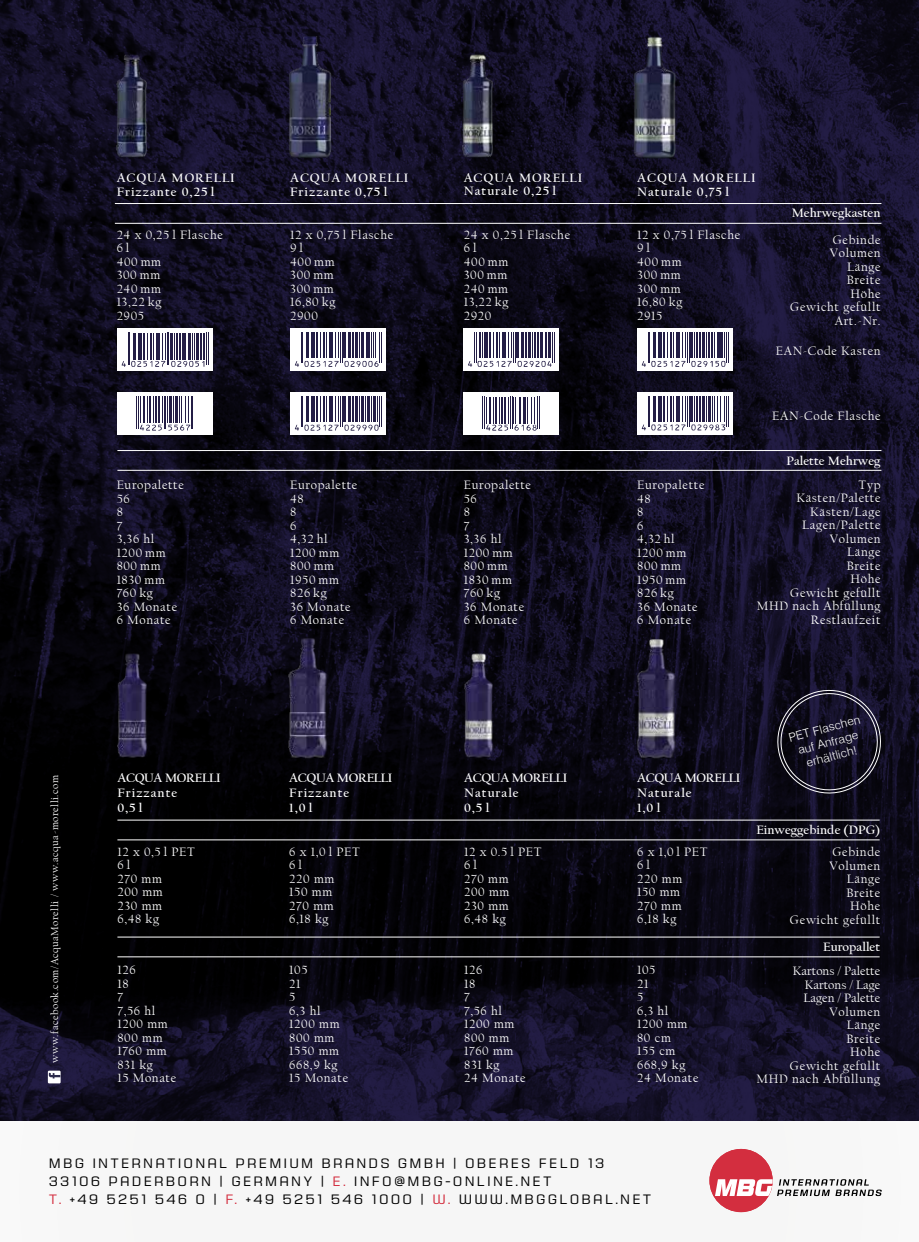
<style>
.page{position:relative;width:919px;height:1242px;background:#fff}
.page>*{position:absolute;margin:0;border:0;box-sizing:border-box;transform-origin:0 0}
.t1{font:300 14.25px/18px "House Gothic HG23 Text";letter-spacing:.15em;color:#000}
.t2{font:12.75px/13.5px "Californian FB";letter-spacing:.05em;color:#fff}
.t3{font:700 12.75px/13.5px "Californian FB";letter-spacing:.075em;color:#fff}
.t4{font:700 12.75px/15px "Californian FB";letter-spacing:-.025em;color:#fff}
.t5{font:700 12.75px "Californian FB";color:#fff}
.t6{font:300 12px/14.4px "Swiss 721 BT";color:#fff;text-align:center}
.t7{font:10.5px "Californian FB";letter-spacing:.05em;color:#fff}
.s1{color:#d32e3f}
</style>
<div class="page">
<img style="left:0;top:0;width:918px;height:1121px">
<div style="left:0;top:1121px;width:918px;height:121px;background:#f6f6f6"></div>
<div style="left:48px;top:1070px;width:13px;height:13px;background:#fff"></div>
<svg style="left:49px;top:1072px;width:12px;height:6px"></svg>
<hr style="left:115px;top:203px;width:766px;height:1px;background:#fff">
<hr style="left:117px;top:450px;width:764px;height:1px;background:#fff">
<hr style="left:115px;top:223px;width:766px;height:1px;background:#fff">
<hr style="left:117px;top:470px;width:764px;height:1px;background:#fff">
<img style="left:283px;top:31px;width:48px;height:141px">
<img style="left:99px;top:50px;width:69px;height:118px">
<div style="left:709px;top:1149px;width:63px;height:63px;background:#d32e3f;border-radius:50%"></div>
<svg style="left:715px;top:1179px;width:166px;height:17px"></svg>
<hr style="left:117px;top:820px;width:762px;height:1px;background:#fff">
<hr style="left:117px;top:937px;width:762px;height:1px;background:#fff">
<hr style="left:117px;top:839px;width:762px;height:1px;background:#fff">
<hr style="left:117px;top:956px;width:762px;height:1px;background:#fff">
<img style="left:446px;top:650px;width:69px;height:109px">
<img style="left:630px;top:639px;width:49px;height:122px">
<img style="left:628px;top:31px;width:49px;height:145px">
<img style="left:281px;top:634px;width:49px;height:126px">
<img style="left:100px;top:650px;width:58px;height:109px">
<svg style="left:772px;top:685px;width:113px;height:113px;background:#1b1829"></svg>
<img style="left:445px;top:49px;width:68px;height:118px">
<div style="left:117px;top:328px;width:95px;height:43px;background:#fff"></div>
<div style="left:117px;top:392px;width:95px;height:43px;background:#fff"></div>
<div style="left:121px;top:333px;width:87px;height:34px;background:linear-gradient(to bottom,#fff,#fff)"></div>
<hr style="left:203px;top:333px;width:2px;height:26px;background:#231d45">
<hr style="left:206px;top:333px;width:1px;height:32px;background:#231d45">
<hr style="left:208px;top:333px;width:1px;height:32px;background:#231d45">
<svg style="left:121px;top:333px;width:83px;height:34px"></svg>
<hr style="left:136px;top:396px;width:1px;height:32px;background:#231d45">
<hr style="left:138px;top:396px;width:1px;height:32px;background:#231d45">
<hr style="left:191px;top:396px;width:1px;height:32px;background:#231d45">
<hr style="left:192px;top:396px;width:1px;height:32px;background:#231d45">
<svg style="left:140px;top:396px;width:50px;height:34px"></svg>
<div style="left:290px;top:328px;width:96px;height:43px;background:#fff"></div>
<div style="left:290px;top:392px;width:96px;height:43px;background:#fff"></div>
<hr style="left:379px;top:333px;width:1px;height:30px;background:#231d45">
<hr style="left:381px;top:333px;width:1px;height:30px;background:#231d45">
<svg style="left:295px;top:333px;width:83px;height:34px"></svg>
<hr style="left:379px;top:396px;width:1px;height:31px;background:#231d45">
<hr style="left:381px;top:396px;width:1px;height:31px;background:#231d45">
<svg style="left:295px;top:396px;width:83px;height:35px"></svg>
<div style="left:637px;top:328px;width:95px;height:43px;background:#fff"></div>
<hr style="left:726px;top:333px;width:1px;height:30px;background:#231d45">
<hr style="left:727px;top:333px;width:1px;height:30px;background:#231d45">
<svg style="left:641px;top:333px;width:84px;height:34px"></svg>
<div style="left:637px;top:392px;width:95px;height:43px;background:#fff"></div>
<hr style="left:726px;top:396px;width:1px;height:31px;background:#231d45">
<hr style="left:727px;top:396px;width:1px;height:31px;background:#231d45">
<svg style="left:641px;top:396px;width:84px;height:34px"></svg>
<div style="left:463px;top:392px;width:96px;height:43px;background:#fff"></div>
<hr style="left:482px;top:396px;width:1px;height:33px;background:#231d45">
<hr style="left:484px;top:396px;width:1px;height:33px;background:#231d45">
<hr style="left:537px;top:396px;width:1px;height:33px;background:#231d45">
<hr style="left:539px;top:396px;width:1px;height:33px;background:#231d45">
<svg style="left:486px;top:396px;width:50px;height:35px"></svg>
<div style="left:463px;top:328px;width:96px;height:43px;background:#fff"></div>
<hr style="left:552px;top:333px;width:1px;height:30px;background:#231d45">
<hr style="left:554px;top:333px;width:1px;height:30px;background:#231d45">
<svg style="left:468px;top:333px;width:83px;height:34px"></svg>
<p class="t7" style="left:49px;top:1062px;width:289px;rotate:-90deg">www.facebook.com/AcquaMorelli / www.acqua-morelli.com</p>
<p class="t3" style="left:117px;top:171px;width:120px">ACQUA MORELLI<br>Frizzante 0,25 l</p>
<p class="t2" style="left:117px;top:228px;width:108px">24 x 0,25 l Flasche<br>6l<br>400 mm<br>300 mm<br>240 mm<br>13,22 kg<br>2905</p>
<p class="t3" style="left:290px;top:171px;width:120px">ACQUA MORELLI<br>Frizzante 0,75 l</p>
<p class="t2" style="left:290px;top:228px;width:105px">12 x 0,75 l Flasche<br>9l<br>400 mm<br>300 mm<br>300 mm<br>16,80 kg<br>2900</p>
<p class="t2" style="left:117px;top:478px;width:69px">Europalette<br>56<br>8<br>7<br>3,36 hl<br>1200 mm<br>800 mm<br>1830 mm<br>760 kg<br>36 Monate<br>6 Monate</p>
<p class="t4" style="left:117px;top:770px;width:105px">ACQUA MORELLI<br>Frizzante<br>0,5 l</p>
<p class="t2" style="left:117px;top:845px;width:79px">12 x 0,5 l PET<br>6l<br>270 mm<br>200 mm<br>230 mm<br>6,48 kg</p>
<p class="t2" style="left:117px;top:963px;width:60px">126<br>18<br>7<br>7,56 hl<br>1200 mm<br>800 mm<br>1760 mm<br>831 kg<br>15 Monate</p>
<p class="t2" style="left:290px;top:478px;width:69px">Europalette<br>48<br>8<br>6<br>4,32 hl<br>1200 mm<br>800 mm<br>1950 mm<br>826 kg<br>36 Monate<br>6 Monate</p>
<p class="t4" style="left:289px;top:770px;width:105px">ACQUA MORELLI<br>Frizzante<br>1,0 l</p>
<p class="t2" style="left:289px;top:845px;width:72px">6 x 1,0 l PET<br>6l<br>220 mm<br>150 mm<br>270 mm<br>6,18 kg</p>
<p class="t2" style="left:289px;top:963px;width:60px">105<br>21<br>5<br>6,3 hl<br>1200 mm<br>800 mm<br>1550 mm<br>668,9 kg<br>15 Monate</p>
<p class="t3" style="left:463px;top:171px;width:120px">ACQUA MORELLI<br>Naturale 0,25 l</p>
<p class="t2" style="left:463px;top:228px;width:108px">24 x 0,25 l Flasche<br>6l<br>400 mm<br>300 mm<br>240 mm<br>13,22 kg<br>2920</p>
<p class="t2" style="left:463px;top:478px;width:69px">Europalette<br>56<br>8<br>7<br>3,36 hl<br>1200 mm<br>800 mm<br>1830 mm<br>760 kg<br>36 Monate<br>6 Monate</p>
<p class="t4" style="left:464px;top:770px;width:105px">ACQUA MORELLI<br>Naturale<br>0,5 l</p>
<p class="t2" style="left:464px;top:845px;width:79px">12 x 0.5 l PET<br>6l<br>270 mm<br>200 mm<br>230 mm<br>6,48 kg</p>
<p class="t2" style="left:464px;top:963px;width:63px">126<br>18<br>7<br>7,56 hl<br>1200 mm<br>800 mm<br>1760 mm<br>831 kg<br>24 Monate</p>
<p class="t3" style="left:637px;top:171px;width:120px">ACQUA MORELLI<br>Naturale 0,75 l</p>
<p class="t2" style="left:637px;top:228px;width:105px">12 x 0,75 l Flasche<br>9l<br>400 mm<br>300 mm<br>300 mm<br>16,80 kg<br>2915</p>
<p class="t5" style="left:791px;top:205px;width:90px">Mehrwegkasten</p>
<p class="t2" style="left:790px;top:233px;width:92px;text-align:right">Gebinde<br>Volumen<br>Länge<br>Breite<br>Höhe<br>Gewicht gefüllt<br>Art.-Nr.</p>
<p class="t2" style="left:775px;top:344px;width:106px">EAN-Code Kasten</p>
<p class="t2" style="left:637px;top:478px;width:69px">Europalette<br>48<br>8<br>6<br>4,32 hl<br>1200 mm<br>800 mm<br>1950 mm<br>826 kg<br>36 Monate<br>6 Monate</p>
<p class="t2" style="left:772px;top:409px;width:110px">EAN-Code Flasche</p>
<p class="t5" style="left:786px;top:453px;width:96px">Palette Mehrweg</p>
<p class="t2" style="left:756px;top:478px;width:125px;text-align:right">Typ<br>Kästen/Palette<br>Kästen/Lage<br>Lagen/Palette<br>Volumen<br>Länge<br>Breite<br>Höhe<br>Gewicht gefüllt<br>MHD nach Abfüllung<br>Restlaufzeit</p>
<p class="t4" style="left:637px;top:770px;width:105px">ACQUA MORELLI<br>Naturale<br>1,0 l</p>
<p class="t2" style="left:637px;top:845px;width:72px">6 x 1,0 l PET<br>6l<br>220 mm<br>150 mm<br>270 mm<br>6,18 kg</p>
<p class="t2" style="left:637px;top:963px;width:63px">105<br>21<br>5<br>6,3 hl<br>1200 mm<br>80 cm<br>155 cm<br>668,9 kg<br>24 Monate</p>
<p class="t6" style="left:787px;top:731px;width:75px;rotate:-15deg">PET Flaschen auf Anfrage erhältlich!</p>
<p class="t5" style="left:756px;top:822px;width:125px">Einweggebinde (DPG)</p>
<p class="t2" style="left:789px;top:845px;width:92px;text-align:right">Gebinde<br>Volumen<br>Länge<br>Breite<br>Höhe<br>Gewicht gefüllt</p>
<p class="t5" style="left:823px;top:939px;width:58px">Europallet</p>
<p class="t2" style="left:756px;top:964px;width:125px;text-align:right">Kartons / Palette<br>Kartons / Lage<br>Lagen / Palette<br>Volumen<br>Länge<br>Breite<br>Höhe<br>Gewicht gefüllt<br>MHD nach Abfüllung</p>
<p class="t1" style="left:49px;top:1154px;width:604px">MBG INTERNATIONAL PREMIUM BRANDS GMBH | OBERES FELD 13<br>33106 PADERBORN | GERMANY | <span class="s1">E.</span> INFO@MBG-ONLINE.NET<br><span class="s1">T.</span> +49 5251 546 0 | <span class="s1">F.</span> +49 5251 546 1000 | <span class="s1">W.</span> WWW.MBGGLOBAL.NET</p>
</div>
